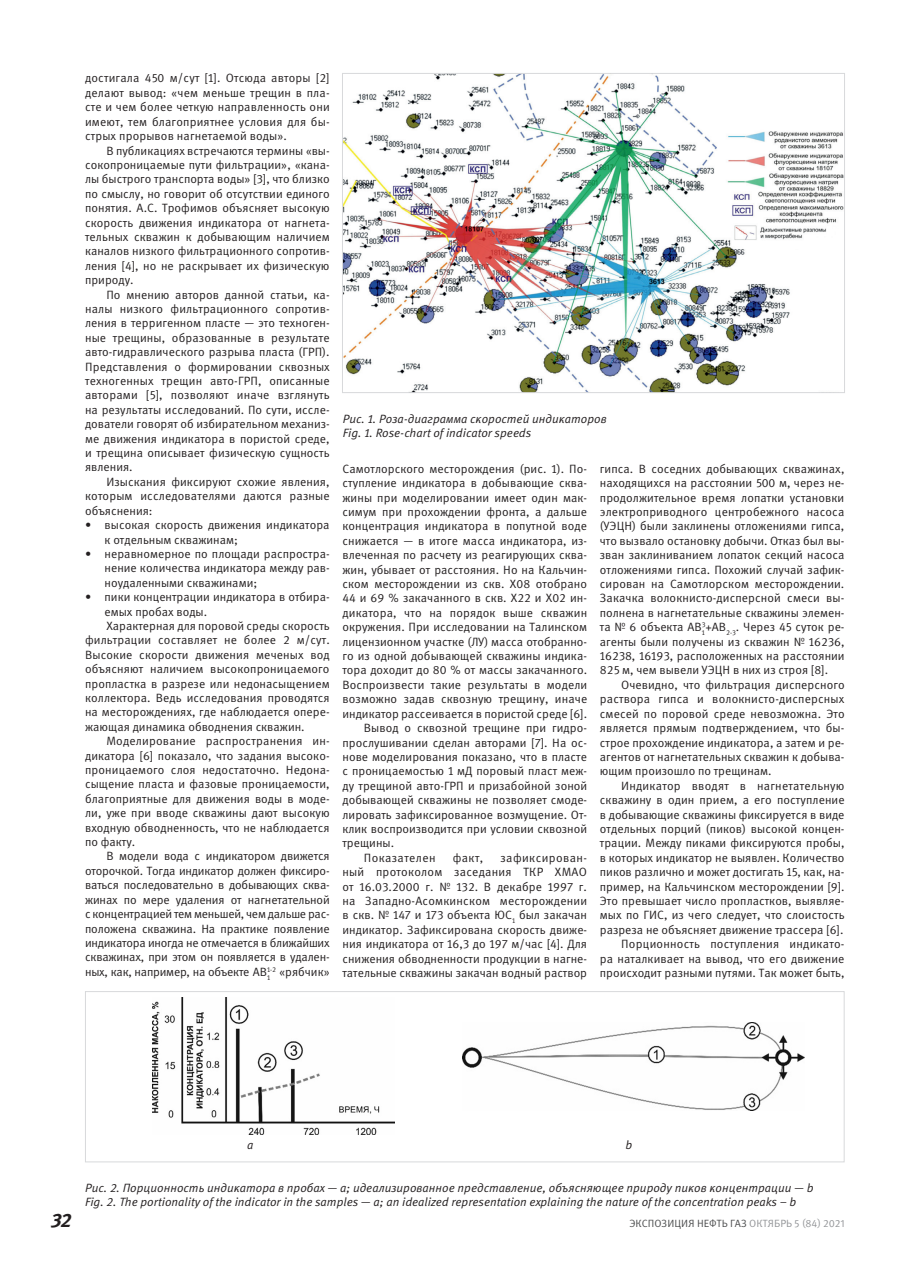
<style>
.page{position:relative;width:919px;height:1272px;background:#fff}
.page>*{position:absolute;margin:0;border:0;box-sizing:border-box;transform-origin:0 0}
.t1{font:italic 700 19.5px "Meta Pro";color:#231f20}
.ТЕКСТ18{font:12px/14.4px "Meta Pro";color:#231f20;text-align:justify}
.Текст_Таб__Рис{font:italic 12px "Meta Pro";color:#231f20}
.ТЕКСТ18-2{font:12px "Meta Pro";letter-spacing:.035em;color:#231f20}
.t2{font:10.5px "Meta Pro";color:#4b4c4d}
.s1{color:#939598}
</style>
<div class="page">
<img style="left:344px;top:75px;width:498px;height:316px">
<div style="left:342px;top:73px;width:502px;height:320px;border:1px solid #d8d9db"></div>
<img style="left:153px;top:997px;width:242px;height:137px">
<img style="left:462px;top:1022px;width:342px;height:88px">
<div style="left:85px;top:991px;width:759px;height:171px;border:1px solid #d8d9db"></div>
<p class="ТЕКСТ18" style="left:85px;top:71px;width:246px">достигала 450 м/сут [1]. Отсюда авторы [2] делают вывод: «чем меньше трещин в пла&shy;сте и чем более четкую направленность они имеют, тем благоприятнее условия для бы&shy;стрых прорывов нагнетаемой воды».</p>
<p class="ТЕКСТ18" style="left:85px;top:143px;width:246px;text-indent:21px">В публикациях встречаются термины «вы&shy;сокопроницаемые пути фильтрации», «кана&shy;лы быстрого транспорта воды» [3], что близко по смыслу, но говорит об отсутствии единого понятия. А.С. Трофимов объясняет высокую скорость движения индикатора от нагнета&shy;тельных скважин к добывающим наличием каналов низкого фильтрационного сопротив&shy;ления [4], но не раскрывает их физическую природу.</p>
<p class="ТЕКСТ18" style="left:85px;top:287px;width:246px;text-indent:21px">По мнению авторов данной статьи, ка&shy;налы низкого фильтрационного сопротив&shy;ления в терригенном пласте — это техноген&shy;ные трещины, образованные в результате авто-гидравлического разрыва пласта (ГРП).<br>Представления о формировании сквозных техногенных трещин авто-ГРП, описанные авторами [5], позволяют иначе взглянуть на результаты исследований. По сути, иссле&shy;дователи говорят об избирательном механиз&shy;ме движения индикатора в пористой среде, и трещина описывает физическую сущность явления.</p>
<p class="ТЕКСТ18" style="left:85px;top:475px;width:246px;text-indent:21px">Изыскания фиксируют схожие явления, которым исследователями даются разные объяснения:</p>
<p class="ТЕКСТ18" style="left:105px;top:518px;width:226px;text-indent:-20px">• высокая скорость движения индикатора к отдельным скважинам;</p>
<p class="ТЕКСТ18" style="left:105px;top:547px;width:226px;text-indent:-20px">• неравномерное по площади распростра&shy;нение количества индикатора между рав&shy;ноудаленными скважинами;</p>
<p class="ТЕКСТ18" style="left:105px;top:590px;width:226px;text-indent:-20px">• пики концентрации индикатора в отбира&shy;емых пробах воды.</p>
<p class="ТЕКСТ18" style="left:85px;top:619px;width:246px;text-indent:21px">Характерная для поровой среды скорость фильтрации составляет не более 2 м/сут.<br>Высокие скорости движения меченых вод объясняют наличием высокопроницаемого пропластка в разрезе или недонасыщением коллектора. Ведь исследования проводятся на месторождениях, где наблюдается опере&shy;жающая динамика обводнения скважин.</p>
<p class="ТЕКСТ18" style="left:85px;top:734px;width:246px;text-indent:21px">Моделирование распространения ин&shy;дикатора [6] показало, что задания высоко&shy;проницаемого слоя недостаточно. Недона&shy;сыщение пласта и фазовые проницаемости, благоприятные для движения воды в моде&shy;ли, уже при вводе скважины дают высокую входную обводненность, что не наблюдается по факту.</p>
<p class="ТЕКСТ18" style="left:85px;top:849px;width:246px;text-indent:21px">В модели вода с индикатором движется оторочкой. Тогда индикатор должен фиксиро&shy;ваться последовательно в добывающих сква&shy;жинах по мере удаления от нагнетательной с концентрацией тем меньшей, чем дальше рас&shy;положена скважина. На практике появление индикатора иногда не отмечается в ближайших скважинах, при этом он появляется в удален&shy;ных, как, например, на объекте АВ<sub>1</sub></p>
<p class="ТЕКСТ18" style="left:267px;top:964px;width:64px"><sup>1-2</sup> «рябчик»</p>
<p class="Текст_Таб__Рис" style="left:343px;top:411px;width:265px">Рис. 1. Роза-диаграмма скоростей индикаторов</p>
<p class="Текст_Таб__Рис" style="left:343px;top:425px;width:190px">Fig. 1. Rose-chart of indicator speeds</p>
<p class="ТЕКСТ18" style="left:342px;top:462px;width:246px">Самотлорского месторождения (рис. 1). По&shy;ступление индикатора в добывающие сква&shy;жины при моделировании имеет один мак&shy;симум при прохождении фронта, а дальше концентрация индикатора в попутной воде снижается — в итоге масса индикатора, из&shy;влеченная по расчету из реагирующих сква&shy;жин, убывает от расстояния. Но на Кальчин&shy;ском месторождении из скв. Х08 отобрано 44 и 69 % закачанного в скв. Х22 и Х02 ин&shy;дикатора, что на порядок выше скважин окружения. При исследовании на Талинском лицензионном участке (ЛУ) масса отобранно&shy;го из одной добывающей скважины индика&shy;тора доходит до 80 % от массы закачанного.<br>Воспроизвести такие результаты в модели возможно задав сквозную трещину, иначе индикатор рассеивается в пористой среде [6].</p>
<p class="ТЕКСТ18" style="left:342px;top:721px;width:246px;text-indent:21px">Вывод о сквозной трещине при гидро&shy;прослушивании сделан авторами [7]. На ос&shy;нове моделирования показано, что в пласте с проницаемостью 1 мД поровый пласт меж&shy;ду трещиной авто-ГРП и призабойной зоной добывающей скважины не позволяет смоде&shy;лировать зафиксированное возмущение. От&shy;клик воспроизводится при условии сквозной трещины.</p>
<p class="ТЕКСТ18-2" style="left:364px;top:850px;width:73px">Показателен</p>
<p class="ТЕКСТ18" style="left:452px;top:850px;width:32px">факт,</p>
<p class="ТЕКСТ18" style="left:342px;top:850px;width:246px;text-indent:158px">зафиксирован&shy;ный протоколом заседания ТКР ХМАО от 16.03.2000 г. № 132. В декабре 1997 г. на Западно-Асомкинском месторождении в скв. № 147 и 173 объекта ЮС<sub>1</sub> был закачан индикатор. Зафиксирована скорость движе&shy;ния индикатора от 16,3 до 197 м/час [4]. Для снижения обводненности продукции в нагне&shy;тательные скважины закачан водный раствор</p>
<p class="ТЕКСТ18" style="left:600px;top:462px;width:246px">гипса. В соседних добывающих скважинах, находящихся на расстоянии 500 м, через не&shy;продолжительное время лопатки установки электроприводного центробежного насоса (УЭЦН) были заклинены отложениями гипса, что вызвало остановку добычи. Отказ был вы&shy;зван заклиниванием лопаток секций насоса отложениями гипса. Похожий случай зафик&shy;сирован на Самотлорском месторождении.<br>Закачка волокнисто-дисперсной смеси вы&shy;полнена в нагнетательные скважины элемен&shy;та № 6 объекта АВ<sub>1</sub></p>
<p class="ТЕКСТ18" style="left:600px;top:620px;width:246px;text-indent:102px"><sup>3</sup>+АВ<sub>2-3</sub>. Через 45 суток ре&shy;агенты были получены из скважин № 16236, 16238, 16193, расположенных на расстоянии 825 м, чем вывели УЭЦН в них из строя [8].</p>
<p class="ТЕКСТ18" style="left:600px;top:678px;width:246px;text-indent:21px">Очевидно, что фильтрация дисперсного раствора гипса и волокнисто-дисперсных смесей по поровой среде невозможна. Это является прямым подтверждением, что бы&shy;строе прохождение индикатора, а затем и ре&shy;агентов от нагнетательных скважин к добыва&shy;ющим произошло по трещинам.</p>
<p class="ТЕКСТ18" style="left:600px;top:778px;width:246px;text-indent:21px">Индикатор вводят в нагнетательную скважину в один прием, а его поступление в добывающие скважины фиксируется в виде отдельных порций (пиков) высокой концен&shy;трации. Между пиками фиксируются пробы, в которых индикатор не выявлен. Количество пиков различно и может достигать 15, как, на&shy;пример, на Кальчинском месторождении [9].<br>Это превышает число пропластков, выявляе&shy;мых по ГИС, из чего следует, что слоистость разреза не объясняет движение трассера [6].</p>
<p class="ТЕКСТ18" style="left:600px;top:937px;width:246px;text-indent:21px">Порционность поступления индикато&shy;ра наталкивает на вывод, что его движение происходит разными путями. Так может быть,</p>
<p class="Текст_Таб__Рис" style="left:247px;top:1136px;width:8px">а</p>
<p class="Текст_Таб__Рис" style="left:625px;top:1136px;width:8px">b</p>
<p class="Текст_Таб__Рис" style="left:85px;top:1179px;width:730px">Рис. 2. Порционность индикатора в пробах — а; идеализированное представление, объясняющее природу пиков концентрации — b</p>
<p class="Текст_Таб__Рис" style="left:85px;top:1194px;width:712px">Fig. 2. The portionality of the indicator in the samples — a; an idealized representation explaining the nature of the concentration peaks – b</p>
<h1 class="t1" style="left:51px;top:1208px;width:22px">32</h1>
<p class="t2" style="left:629px;top:1216px;width:217px">ЭКСПОЗИЦИЯ НЕФТЬ ГАЗ <span class="s1">ОКТЯБРЬ 5 (84) 2021</span></p>
</div>
